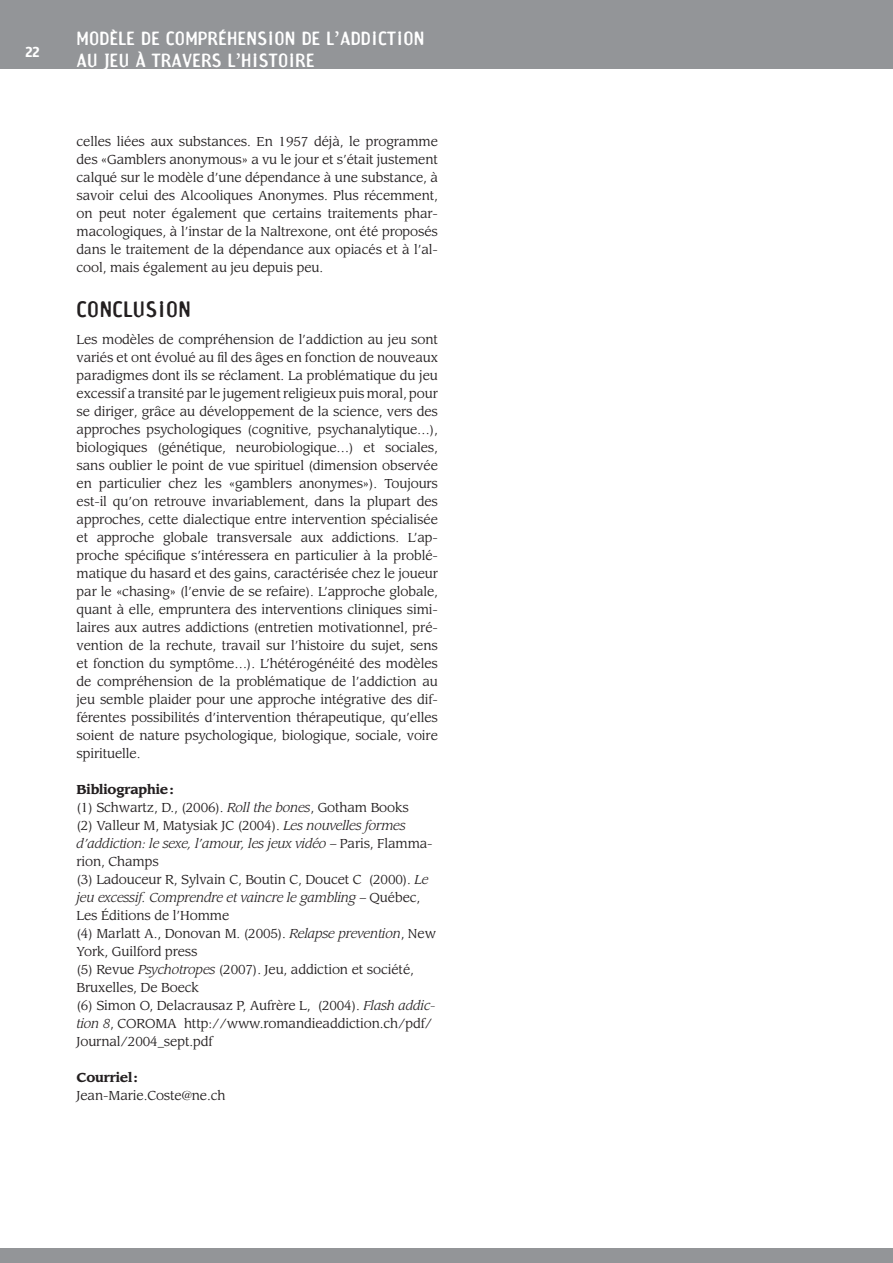
<style>
.page{position:relative;width:893px;height:1263px;background:#fff}
.page>*{position:absolute;margin:0;border:0;box-sizing:border-box;transform-origin:0 0}
.t1{font:21px "Amoebia Sans";letter-spacing:.03em;color:#231f20}
.t2{font:18px/21.6px "Amoebia Sans";letter-spacing:.02em;color:#fff}
.t3{font:700 13.5px "Amoebia";color:#fff}
.t4{font:12.75px/18px "Leawood";letter-spacing:-.01em;color:#231f20;text-align:justify}
.t5{font:700 12.75px "Leawood";letter-spacing:-.01em;color:#231f20}
.s1{font-weight:700}
.s2{font-style:italic}
</style>
<div class="page">
<div style="left:0;top:0;width:893px;height:68px;background:#939598"></div>
<div style="left:0;top:1249px;width:893px;height:14px;background:#939598"></div>
<p class="t3" style="left:26px;top:46px;width:16px">22</p>
<h2 class="t2" style="left:77px;top:28px;width:349px">MODÈLE DE COMPRÉHENSION DE L’ADDICTION<br>AU JEU À TRAVERS L’HISTOIRE</h2>
<p class="t4" style="left:77px;top:133px;width:363px">celles liées aux substances. En 1957 déjà, le programme des «Gamblers anonymous» a vu le jour et s’était justement calqué sur le modèle d’une dépendance à une substance, à savoir celui des Alcooliques Anonymes. Plus récemment, on peut noter également que certains traitements phar&shy;macologiques, à l’instar de la Naltrexone, ont été proposés dans le traitement de la dépendance aux opiacés et à l’al&shy;cool, mais également au jeu depuis peu.</p>
<h1 class="t1" style="left:77px;top:297px;width:116px">CONCLUSION</h1>
<p class="t4" style="left:77px;top:331px;width:363px">Les modèles de compréhension de l’addiction au jeu sont variés et ont évolué au fil des âges en fonction de nouveaux paradigmes dont ils se réclament. La problématique du jeu excessif a transité par le jugement religieux puis moral, pour se diriger, grâce au développement de la science, vers des approches psychologiques (cognitive, psychanalytique…), biologiques (génétique, neurobiologique…) et sociales, sans oublier le point de vue spirituel (dimension observée en particulier chez les «gamblers anonymes»). Toujours est-il qu’on retrouve invariablement, dans la plupart des approches, cette dialectique entre intervention spécialisée et approche globale transversale aux addictions. L’ap&shy;proche spécifique s’intéressera en particulier à la problé&shy;matique du hasard et des gains, caractérisée chez le joueur par le «chasing» (l’envie de se refaire). L’approche globale, quant à elle, empruntera des interventions cliniques simi&shy;laires aux autres addictions (entretien motivationnel, pré&shy;vention de la rechute, travail sur l’histoire du sujet, sens et fonction du symptôme…). L’hétérogénéité des modèles de compréhension de la problématique de l’addiction au jeu semble plaider pour une approche intégrative des dif&shy;férentes possibilités d’intervention thérapeutique, qu’elles soient de nature psychologique, biologique, sociale, voire spirituelle.</p>
<p class="t4" style="left:77px;top:781px;width:361px;text-align:left"><span class="s1">Bibliographie :<br></span>(1) Schwartz, D., (2006). <span class="s2">Roll the bones</span>, Gotham Books<br>(2) Valleur M, Matysiak JC (2004). <span class="s2">Les nouvelles formes d’addiction: le sexe, l’amour, les jeux vidéo</span> – Paris, Flamma&shy;rion, Champs<br>(3) Ladouceur R, Sylvain C, Boutin C, Doucet C (2000). <span class="s2">Le jeu excessif. Comprendre et vaincre le gambling</span> – Québec, Les Éditions de l’Homme<br>(4) Marlatt A., Donovan M. (2005). <span class="s2">Relapse prevention</span>, New York, Guilford press<br>(5) Revue <span class="s2">Psychotropes</span> (2007). Jeu, addiction et société, Bruxelles, De Boeck<br>(6) Simon O, Delacrausaz P, Aufrère L, (2004). <span class="s2">Flash addic&shy;tion 8</span>, COROMA http://www.romandieaddiction.ch/pdf/ Journal/2004_sept.pdf</p>
<p class="t5" style="left:77px;top:1072px;width:63px">Courriel :</p>
<p class="t4" style="left:77px;top:1087px;width:150px">Jean-Marie.Coste@ne.ch</p>
</div>
